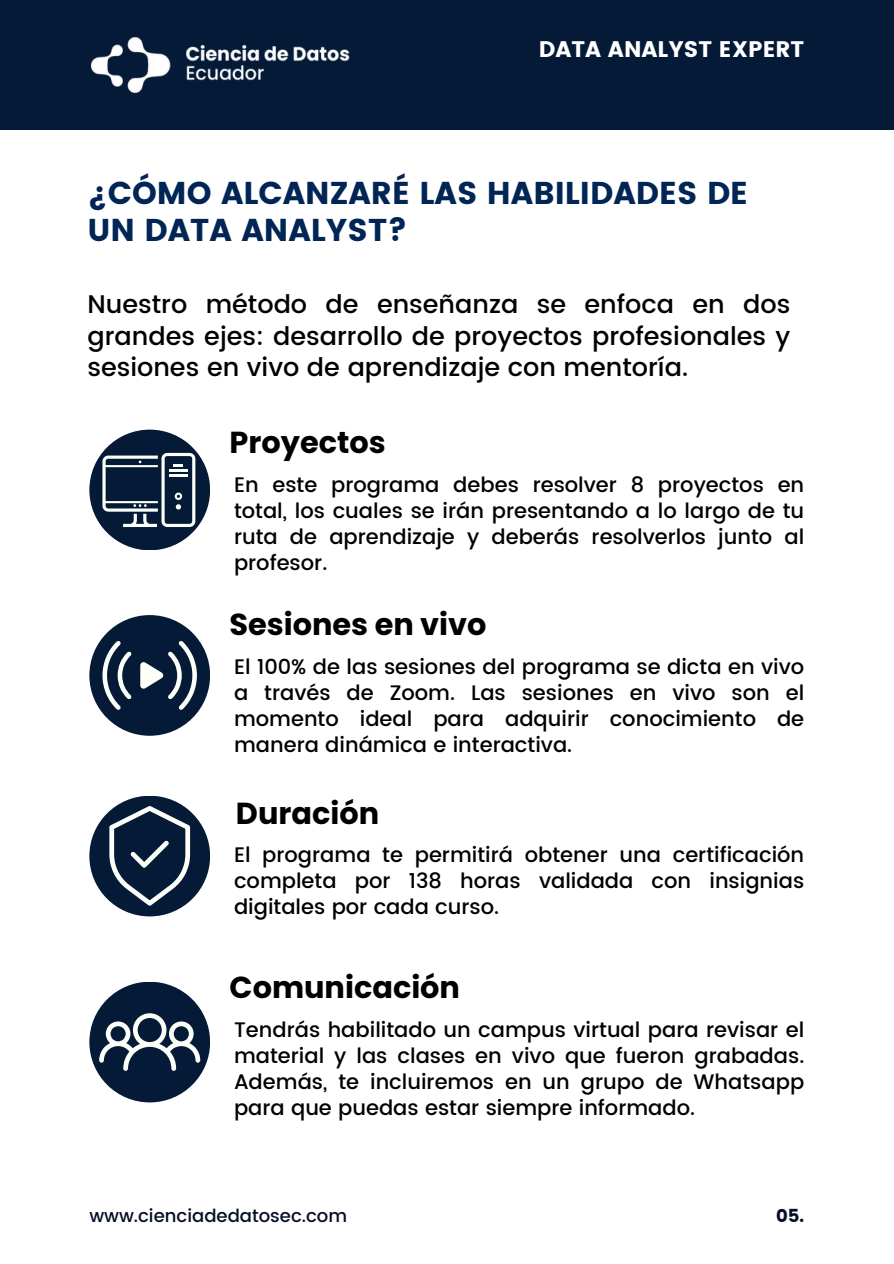
<style>
.page{position:relative;width:894px;height:1264px;background:#fff}
.page>*{position:absolute;margin:0;border:0;box-sizing:border-box;transform-origin:0 0}
.t1{font:31.5px/37.2px "Poppins";color:#012554}
.t2{font:700 30.3px "Poppins";color:#000}
.t3{font:500 25.5px/31.5px "Poppins";color:#000;text-align:justify}
.t4{font:22.5px "Poppins";color:#fff}
.t5{font:500 21px/25.8px "Poppins";color:#000;text-align:justify}
.t6{font:500 18px "Poppins";color:#050e26}
.t7{font:18px "Poppins";color:#050e26}
</style>
<div class="page">
<div style="left:89px;top:429px;width:121px;height:121px;background:#041a37;border-radius:50%"></div>
<div style="left:89px;top:615px;width:121px;height:120px;background:#041a37;border-radius:50%"></div>
<div style="left:89px;top:795px;width:121px;height:121px;background:#041a37;border-radius:50%"></div>
<div style="left:89px;top:981px;width:121px;height:121px;background:#041a37;border-radius:50%"></div>
<div style="left:0;top:0;width:893px;height:130px;background:#041a37"></div>
<img style="left:91px;top:38px;width:258px;height:55px">
<svg style="left:99px;top:1013px;width:101px;height:57px"></svg>
<svg style="left:109px;top:806px;width:81px;height:99px"></svg>
<svg style="left:102px;top:641px;width:95px;height:69px"></svg>
<svg style="left:102px;top:453px;width:93px;height:74px"></svg>
<p class="t4" style="left:538px;top:36px;width:267px">DATA ANALYST EXPERT</p>
<h1 class="t1" style="left:87px;top:174px;width:662px">¿CÓMO ALCANZARÉ LAS HABILIDADES DE<br>UN DATA ANALYST?</h1>
<p class="t3" style="left:87px;top:289px;width:704px">Nuestro método de enseñanza se enfoca en dos grandes ejes: desarrollo de proyectos profesionales y sesiones en vivo de aprendizaje con mentoría.</p>
<h2 class="t2" style="left:229px;top:425px;width:157px">Proyectos</h2>
<p class="t5" style="left:234px;top:472px;width:571px">En este programa debes resolver 8 proyectos en total, los cuales se irán presentando a lo largo de tu ruta de aprendizaje y deberás resolverlos junto al profesor.</p>
<h2 class="t2" style="left:229px;top:607px;width:258px">Sesiones en vivo</h2>
<p class="t5" style="left:234px;top:654px;width:571px">El 100% de las sesiones del programa se dicta en vivo a través de Zoom. Las sesiones en vivo son el momento ideal para adquirir conocimiento de manera dinámica e interactiva.</p>
<h2 class="t2" style="left:236px;top:795px;width:145px">Duración</h2>
<p class="t5" style="left:234px;top:842px;width:571px">El programa te permitirá obtener una certificación completa por 138 horas validada con insignias digitales por cada curso.</p>
<h2 class="t2" style="left:229px;top:970px;width:232px">Comunicación</h2>
<p class="t5" style="left:234px;top:1017px;width:571px">Tendrás habilitado un campus virtual para revisar el material y las clases en vivo que fueron grabadas.<br>Además, te incluiremos en un grupo de Whatsapp para que puedas estar siempre informado.</p>
<p class="t6" style="left:89px;top:1202px;width:259px">www.cienciadedatosec.com</p>
<p class="t7" style="left:776px;top:1205px;width:30px">05.</p>
</div>
